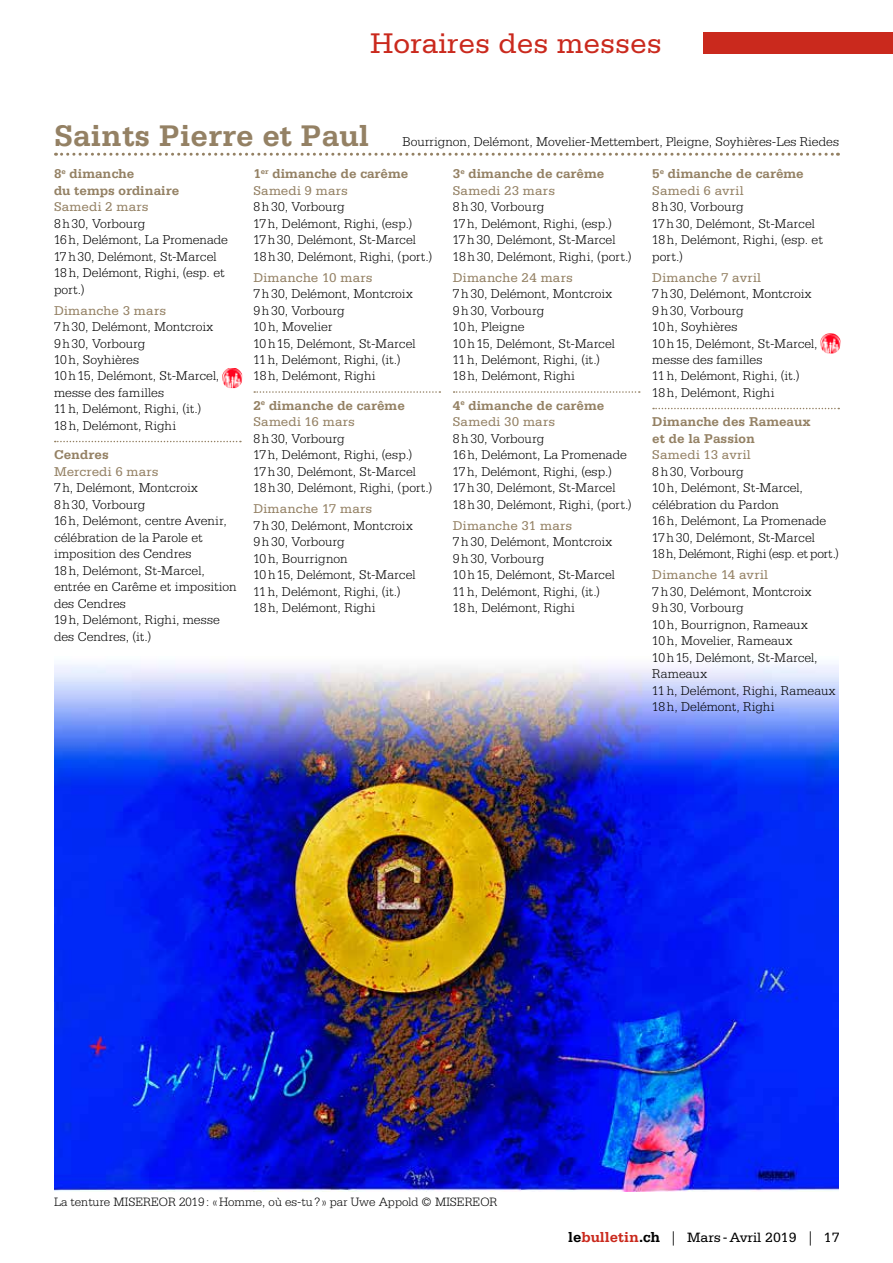
<style>
.page{position:relative;width:893px;height:1263px;background:#fff}
.page>*{position:absolute;margin:0;border:0;box-sizing:border-box;transform-origin:0 0}
.t1{font:700 31.5px "Serifa";color:#948164}
.t2{font:30px "Serifa";color:#ca291d}
.t3{font:14.25px "Serifa";color:#000}
.t4{font:300 13.5px/16.5px "Serifa";color:#000}
.t5{font:700 13.5px/16.5px "Serifa";color:#948164}
.t6{font:13.5px "Serifa";letter-spacing:.015em;color:#948164}
.t7{font:300 12.75px "Serifa";color:#000}
.s1{font-weight:400}
.s2{font-weight:700;font-size:15px}
.s3{font-weight:700;font-size:15px;color:#ca291d}
.s4{font-family:"Adobe Garamond Pro"}
</style>
<div class="page">
<div style="left:703px;top:33px;width:190px;height:21px;background:#ca291d"></div>
<img style="left:54px;top:664px;width:785px;height:527px">
<svg style="left:55px;top:441px;width:186px;height:1px"></svg>
<svg style="left:254px;top:391px;width:186px;height:2px"></svg>
<svg style="left:454px;top:391px;width:186px;height:2px"></svg>
<svg style="left:653px;top:408px;width:186px;height:1px"></svg>
<svg style="left:56px;top:153px;width:782px;height:3px"></svg>
<img style="left:222px;top:368px;width:20px;height:20px">
<img style="left:820px;top:333px;width:20px;height:20px">
<h2 class="t2" style="left:370px;top:27px;width:293px">Horaires des messes</h2>
<h1 class="t1" style="left:54px;top:117px;width:317px">Saints Pierre et Paul</h1>
<p class="t4" style="left:403px;top:134px;width:438px">Bourrignon, Delémont, Movelier-Mettembert, Pleigne, Soyhières-Les Riedes</p>
<p class="t5" style="left:54px;top:165px;width:127px">8<sup>e</sup> dimanche<br>du temps ordinaire</p>
<p class="t6" style="left:54px;top:199px;width:96px">Samedi 2 mars</p>
<p class="t4" style="left:54px;top:215px;width:175px">8h30, Vorbourg<br>16h, Delémont, La Promenade<br>17h30, Delémont, St-Marcel<br>18h, Delémont, Righi, (esp. et port.)</p>
<p class="t6" style="left:54px;top:303px;width:114px">Dimanche 3 mars</p>
<p class="t4" style="left:54px;top:318px;width:167px">7h30, Delémont, Montcroix<br>9h30, Vorbourg<br>10h, Soyhières<br>10h15, Delémont, St-Marcel, messe des familles<br>11h, Delémont, Righi, (it.)<br>18h, Delémont, Righi</p>
<p class="t5" style="left:54px;top:446px;width:56px">Cendres</p>
<p class="t6" style="left:54px;top:464px;width:106px">Mercredi 6 mars</p>
<p class="t4" style="left:54px;top:479px;width:184px">7h, Delémont, Montcroix<br>8h30, Vorbourg<br>16h, Delémont, centre Avenir, célébration de la Parole et imposition des Cendres<br>18h, Delémont, St-Marcel, entrée en Carême et imposition des Cendres<br>19h, Delémont, Righi, messe des Cendres, (it.)</p>
<p class="t5" style="left:253px;top:165px;width:156px">1<sup>er</sup> dimanche de carême<br><span class="s1">Samedi 9 mars</span></p>
<p class="t4" style="left:253px;top:198px;width:180px">8h30, Vorbourg<br>17h, Delémont, Righi, (esp.)<br>17h30, Delémont, St-Marcel<br>18h30, Delémont, Righi, (port.)</p>
<p class="t6" style="left:253px;top:270px;width:121px">Dimanche 10 mars</p>
<p class="t4" style="left:253px;top:285px;width:163px">7h30, Delémont, Montcroix<br>9h30, Vorbourg<br>10h, Movelier<br>10h15, Delémont, St-Marcel<br>11h, Delémont, Righi, (it.)<br>18h, Delémont, Righi</p>
<p class="t5" style="left:253px;top:397px;width:153px">2<sup>e</sup> dimanche de carême<br><span class="s1">Samedi 16 mars</span></p>
<p class="t4" style="left:253px;top:430px;width:180px">8h30, Vorbourg<br>17h, Delémont, Righi, (esp.)<br>17h30, Delémont, St-Marcel<br>18h30, Delémont, Righi, (port.)</p>
<p class="t6" style="left:253px;top:501px;width:120px">Dimanche 17 mars</p>
<p class="t4" style="left:253px;top:517px;width:163px">7h30, Delémont, Montcroix<br>9h30, Vorbourg<br>10h, Bourrignon<br>10h15, Delémont, St-Marcel<br>11h, Delémont, Righi, (it.)<br>18h, Delémont, Righi</p>
<p class="t5" style="left:453px;top:165px;width:153px">3<sup>e</sup> dimanche de carême<br><span class="s1">Samedi 23 mars</span></p>
<p class="t4" style="left:453px;top:198px;width:180px">8h30, Vorbourg<br>17h, Delémont, Righi, (esp.)<br>17h30, Delémont, St-Marcel<br>18h30, Delémont, Righi, (port.)</p>
<p class="t6" style="left:453px;top:270px;width:121px">Dimanche 24 mars</p>
<p class="t4" style="left:453px;top:285px;width:163px">7h30, Delémont, Montcroix<br>9h30, Vorbourg<br>10h, Pleigne<br>10h15, Delémont, St-Marcel<br>11h, Delémont, Righi, (it.)<br>18h, Delémont, Righi</p>
<p class="t5" style="left:453px;top:397px;width:153px">4<sup>e</sup> dimanche de carême<br><span class="s1">Samedi 30 mars</span></p>
<p class="t4" style="left:453px;top:430px;width:180px">8h30, Vorbourg<br>16h, Delémont, La Promenade<br>17h, Delémont, Righi, (esp.)<br>17h30, Delémont, St-Marcel<br>18h30, Delémont, Righi, (port.)</p>
<p class="t6" style="left:453px;top:518px;width:121px">Dimanche 31 mars</p>
<p class="t4" style="left:453px;top:533px;width:163px">7h30, Delémont, Montcroix<br>9h30, Vorbourg<br>10h15, Delémont, St-Marcel<br>11h, Delémont, Righi, (it.)<br>18h, Delémont, Righi</p>
<p class="t5" style="left:652px;top:165px;width:153px">5<sup>e</sup> dimanche de carême<br><span class="s1">Samedi 6 avril</span></p>
<p class="t4" style="left:652px;top:198px;width:172px">8h30, Vorbourg<br>17h30, Delémont, St-Marcel<br>18h, Delémont, Righi, (esp. et port.)</p>
<p class="t6" style="left:652px;top:270px;width:110px">Dimanche 7 avril</p>
<p class="t4" style="left:652px;top:285px;width:167px">7h30, Delémont, Montcroix<br>9h30, Vorbourg<br>10h, Soyhières<br>10h15, Delémont, St-Marcel, messe des familles<br>11h, Delémont, Righi, (it.)<br>18h, Delémont, Righi</p>
<p class="t5" style="left:652px;top:413px;width:160px">Dimanche des Rameaux et de la Passion</p>
<p class="t6" style="left:652px;top:447px;width:100px">Samedi 13 avril</p>
<p class="t4" style="left:652px;top:463px;width:188px">8h30, Vorbourg<br>10h, Delémont, St-Marcel, célébration du Pardon<br>16h, Delémont, La Promenade<br>17h30, Delémont, St-Marcel<br>18h, Delémont, Righi (esp. et port.)</p>
<p class="t6" style="left:652px;top:567px;width:117px">Dimanche 14 avril</p>
<p class="t4" style="left:652px;top:583px;width:185px">7h30, Delémont, Montcroix<br>9h30, Vorbourg<br>10h, Bourrignon, Rameaux<br>10h, Movelier, Rameaux<br>10h15, Delémont, St-Marcel,<br>Rameaux<br>11h, Delémont, Righi, Rameaux<br>18h, Delémont, Righi</p>
<p class="t7" style="left:54px;top:1195px;width:445px">La tenture MISEREOR 2019: «Homme, où es-tu? » par Uwe Appold © MISEREOR</p>
<p class="t3" style="left:568px;top:1230px;width:273px"><span class="s2">le</span><span class="s3">bulletin</span><span class="s2">.ch</span> <span class="s4">|</span> Mars -Avril 2019 <span class="s4">|</span> 17</p>
</div>
